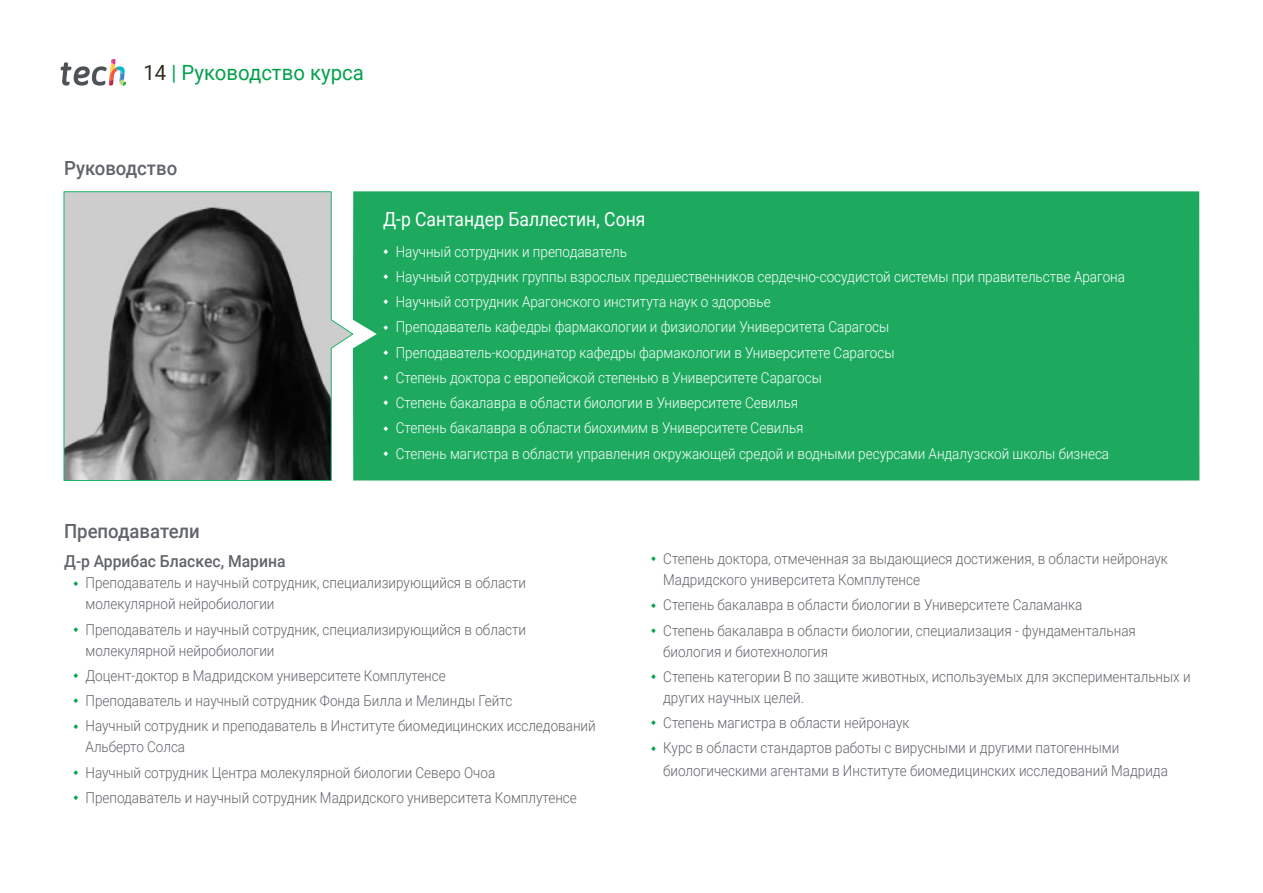
<style>
.page{position:relative;width:1263px;height:893px;background:#fff}
.page>*{position:absolute;margin:0;border:0;box-sizing:border-box;transform-origin:0 0}
.t1{font:21px "Roboto";color:#04a14d}
.t2{font:19.5px "Roboto";color:#fff;scale:.9 1}
.t3{font:500 19.5px "Roboto";color:#61646a;scale:.95 1}
.t4{font:500 16.5px "Roboto";color:#61646a;scale:.95 1}
.t5{font:300 15px/25.2px "Roboto";color:#61646a;scale:.9 1}
.t6{font:300 15px/25.2px "Roboto";color:#fff;scale:.9 1}
.s1{color:#312e20}
</style>
<div class="page">
<svg style="left:61px;top:59px;width:65px;height:27px"></svg>
<div style="left:353px;top:191px;width:846px;height:289px;background:#1daa5f"></div>
<svg style="left:64px;top:191px;width:289px;height:290px;background:#808281"></svg>
<svg style="left:384px;top:249px;width:4px;height:5px"></svg>
<svg style="left:384px;top:274px;width:4px;height:5px"></svg>
<svg style="left:384px;top:299px;width:4px;height:5px"></svg>
<svg style="left:384px;top:325px;width:4px;height:5px"></svg>
<svg style="left:384px;top:350px;width:4px;height:5px"></svg>
<svg style="left:384px;top:375px;width:4px;height:5px"></svg>
<svg style="left:384px;top:400px;width:4px;height:5px"></svg>
<svg style="left:384px;top:426px;width:4px;height:5px"></svg>
<svg style="left:384px;top:451px;width:4px;height:5px"></svg>
<h1 class="t1" style="left:144px;top:57px;width:222px"><span class="s1">14</span> | Руководство курса</h1>
<h2 class="t3" style="left:64px;top:155px;width:121px">Руководство</h2>
<h2 class="t2" style="left:383px;top:206px;width:293px">Д-р Сантандер Баллестин, Соня</h2>
<p class="t6" style="left:396px;top:238px;width:812px">Научный сотрудник и преподаватель<br>Научный сотрудник группы взрослых предшественников сердечно-сосудистой системы при правительстве Арагона Научный сотрудник Арагонского института наук о здоровье<br>Преподаватель кафедры фармакологии и физиологии Университета Сарагосы<br>Преподаватель-координатор кафедры фармакологии в Университете Сарагосы<br>Степень доктора с европейской степенью в Университете Сарагосы<br>Степень бакалавра в области биологии в Университете Севилья<br>Степень бакалавра в области биохимим в Университете Севилья<br>Степень магистра в области управления окружающей средой и водными ресурсами Андалузской школы бизнеса</p>
<h2 class="t3" style="left:64px;top:517px;width:144px">Преподаватели</h2>
<p class="t4" style="left:64px;top:550px;width:234px">Д-р Аррибас Бласкес, Марина</p>
<p class="t5" style="left:85px;top:572px;width:491px;line-height:21px">Преподаватель и научный сотрудник, специализирующийся в области молекулярной нейробиологии</p>
<p class="t5" style="left:85px;top:618px;width:491px;line-height:21px">Преподаватель и научный сотрудник, специализирующийся в области молекулярной нейробиологии</p>
<p class="t5" style="left:85px;top:662px;width:568px">Доцент-доктор в Мадридском университете Комплутенсе<br>Преподаватель и научный сотрудник Фонда Билла и Мелинды Гейтс<br>Научный сотрудник и преподаватель в Институте биомедицинских исследований</p>
<p class="t5" style="left:85px;top:734px;width:547px">Альберто Солса<br>Научный сотрудник Центра молекулярной биологии Северо Очоа<br>Преподаватель и научный сотрудник Мадридского университета Комплутенсе</p>
<p class="t5" style="left:663px;top:548px;width:562px;line-height:21px">Степень доктора, отмеченная за выдающиеся достижения, в области нейронаук<br>Мадридского университета Комплутенсе</p>
<p class="t5" style="left:663px;top:592px;width:527px">Степень бакалавра в области биологии в Университете Саламанка<br>Степень бакалавра в области биологии, специализация - фундаментальная</p>
<p class="t5" style="left:663px;top:638px;width:588px">биология и биотехнология<br>Степень категории B по защите животных, используемых для экспериментальных и</p>
<p class="t5" style="left:663px;top:684px;width:508px">других научных целей.<br>Степень магистра в области нейронаук<br>Курс в области стандартов работы с вирусными и другими патогенными</p>
<p class="t5" style="left:663px;top:757px;width:562px">биологическими агентами в Институте биомедицинских исследований Мадрида</p>
</div>
